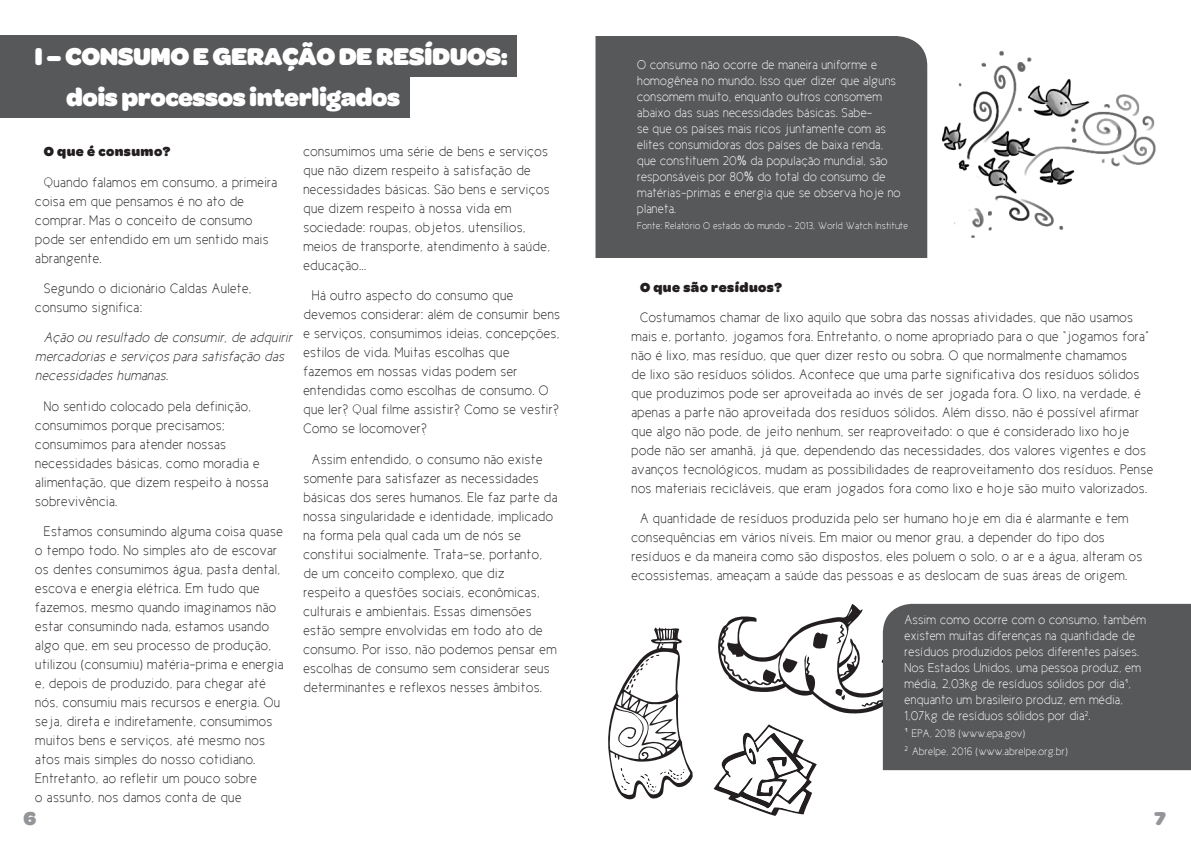
<style>
.page{position:relative;width:1191px;height:842px;background:#fff}
.page>*{position:absolute;margin:0;border:0;box-sizing:border-box;transform-origin:0 0}
.t1{font:900 26px "Omnes";letter-spacing:-.02em;color:#fff}
.t2{font:900 20px "Omnes";color:#939598}
.t3{font:14px/19px "Cicle Fina";letter-spacing:.03em;color:#231f20}
.t4{font:italic 14px/19px "Cicle Fina";letter-spacing:.03em;color:#231f20}
.t5{font:900 14px "Omnes";letter-spacing:.03em;color:#231f20}
.t6{font:13px/16px "Cicle Fina";letter-spacing:.02em;color:#fff}
.t7{font:11px/17.7px "Cicle Fina";letter-spacing:.02em;color:#fff}
.t8{font:10px "Cicle Fina";letter-spacing:.02em;color:#fff}
.s1{font-family:"Arial Narrow"}
.s2{font-size:13px}
</style>
<div class="page">
<svg style="left:718px;top:604px;width:165px;height:111px"></svg>
<div style="left:595px;top:36px;width:332px;height:222px;background:#57585a"></div>
<div style="left:883px;top:604px;width:308px;height:166px;background:#57585a"></div>
<div style="left:0;top:76px;width:409px;height:41px;background:#57585a"></div>
<div style="left:0;top:35px;width:516px;height:42px;background:#57585a"></div>
<img style="left:899px;top:44px;width:257px;height:205px">
<svg style="left:608px;top:627px;width:84px;height:173px"></svg>
<svg style="left:713px;top:724px;width:103px;height:92px"></svg>
<h1 class="t1" style="left:34px;top:41px;width:475px">I – CONSUMO E GERAÇÃO DE RESÍDUOS:</h1>
<h1 class="t1" style="left:66px;top:82px;width:335px">dois processos interligados</h1>
<p class="t5" style="left:44px;top:143px;width:128px">O que é consumo?</p>
<p class="t3" style="left:35px;top:172px;width:243px;text-indent:8px">Quando falamos em consumo, a primeira coisa em que pensamos é no ato de comprar. Mas o conceito de consumo pode ser entendido em um sentido mais abrangente.</p>
<p class="t3" style="left:35px;top:279px;width:217px;text-indent:8px">Segundo o dicionário Caldas Aulete, consumo significa:</p>
<p class="t4" style="left:35px;top:328px;width:258px;text-indent:8px">Ação ou resultado de consumir, de adquirir mercadorias e serviços para satisfação das necessidades humanas.</p>
<p class="t3" style="left:35px;top:396px;width:234px;text-indent:8px">No sentido colocado pela definição, consumimos porque precisamos; consumimos para atender nossas necessidades básicas, como moradia e alimentação, que dizem respeito à nossa sobrevivência.</p>
<p class="t3" style="left:35px;top:522px;width:250px;text-indent:8px">Estamos consumindo alguma coisa quase o tempo todo. No simples ato de escovar os dentes consumimos água, pasta dental, escova e energia elétrica. Em tudo que fazemos, mesmo quando imaginamos não estar consumindo nada, estamos usando algo que, em seu processo de produção, utilizou (consumiu) matéria-prima e energia e, depois de produzido, para chegar até nós, consumiu mais recursos e energia. Ou seja, direta e indiretamente, consumimos muitos bens e serviços, até mesmo nos atos mais simples do nosso cotidiano.<br>Entretanto, ao refletir um pouco sobre<br>o assunto, nos damos conta de que</p>
<p class="t3" style="left:303px;top:142px;width:248px">consumimos uma série de bens e serviços que não dizem respeito à satisfação de necessidades básicas. São bens e serviços que dizem respeito à nossa vida em sociedade: roupas, objetos, utensílios, meios de transporte, atendimento à saúde, educação...</p>
<p class="t3" style="left:303px;top:286px;width:258px;text-indent:8px">Há outro aspecto do consumo que devemos considerar: além de consumir bens e serviços, consumimos ideias, concepções, estilos de vida. Muitas escolhas que fazemos em nossas vidas podem ser entendidas como escolhas de consumo. O que ler? Qual filme assistir? Como se vestir?<br>Como se locomover?</p>
<p class="t3" style="left:303px;top:449px;width:256px;text-indent:8px">Assim entendido, o consumo não existe somente para satisfazer as necessidades básicas dos seres humanos. Ele faz parte da nossa singularidade e identidade, implicado na forma pela qual cada um de nós se constitui socialmente. Trata-se, portanto, de um conceito complexo, que diz<br>respeito a questões sociais, econômicas, culturais e ambientais. Essas dimensões estão sempre envolvidas em todo ato de consumo. Por isso, não podemos pensar em escolhas de consumo sem considerar seus determinantes e reflexos nesses âmbitos.</p>
<p class="t6" style="left:637px;top:56px;width:264px">O consumo não ocorre de maneira uniforme e homogênea no mundo. Isso quer dizer que alguns consomem muito, enquanto outros consomem abaixo das suas necessidades básicas. Sabe-<br>se que os países mais ricos juntamente com as elites consumidoras dos países de baixa renda, que constituem 20<span class="s1">%</span> da população mundial, são responsáveis por 80<span class="s1">%</span> do total do consumo de matérias-primas e energia que se observa hoje no planeta.</p>
<p class="t8" style="left:637px;top:221px;width:272px">Fonte: Relatório O estado do mundo – 2013, World Watch Institute</p>
<p class="t5" style="left:640px;top:279px;width:143px">O que são resíduos?</p>
<p class="t3" style="left:631px;top:308px;width:523px;text-indent:8px">Costumamos chamar de lixo aquilo que sobra das nossas atividades, que não usamos mais e, portanto, jogamos fora. Entretanto, o nome apropriado para o que “jogamos fora” não é lixo, mas resíduo, que quer dizer resto ou sobra. O que normalmente chamamos<br>de lixo são resíduos sólidos. Acontece que uma parte significativa dos resíduos sólidos que produzimos pode ser aproveitada ao invés de ser jogada fora. O lixo, na verdade, é apenas a parte não aproveitada dos resíduos sólidos. Além disso, não é possível afirmar que algo não pode, de jeito nenhum, ser reaproveitado: o que é considerado lixo hoje pode não ser amanhã, já que, dependendo das necessidades, dos valores vigentes e dos avanços tecnológicos, mudam as possibilidades de reaproveitamento dos resíduos. Pense nos materiais recicláveis, que eram jogados fora como lixo e hoje são muito valorizados.</p>
<p class="t3" style="left:631px;top:509px;width:512px;text-indent:8px">A quantidade de resíduos produzida pelo ser humano hoje em dia é alarmante e tem consequências em vários níveis. Em maior ou menor grau, a depender do tipo dos resíduos e da maneira como são dispostos, eles poluem o solo, o ar e a água, alteram os ecossistemas, ameaçam a saúde das pessoas e as deslocam de suas áreas de origem.</p>
<p class="t6" style="left:904px;top:611px;width:243px">Assim como ocorre com o consumo, também existem muitas diferenças na quantidade de resíduos produzidos pelos diferentes países.<br>Nos Estados Unidos, uma pessoa produz, em média, 2,03kg de resíduos sólidos por dia¹, enquanto um brasileiro produz, em média, 1,07kg de resíduos sólidos por dia².</p>
<p class="t7" style="left:904px;top:725px;width:165px"><span class="s2">¹</span> EPA, 2018 (www.epa.gov)<br><span class="s2">²</span> Abrelpe, 2016 (www.abrelpe.org.br)</p>
<h2 class="t2" style="left:24px;top:807px;width:14px">6</h2>
<h2 class="t2" style="left:1154px;top:807px;width:13px">7</h2>
</div>
